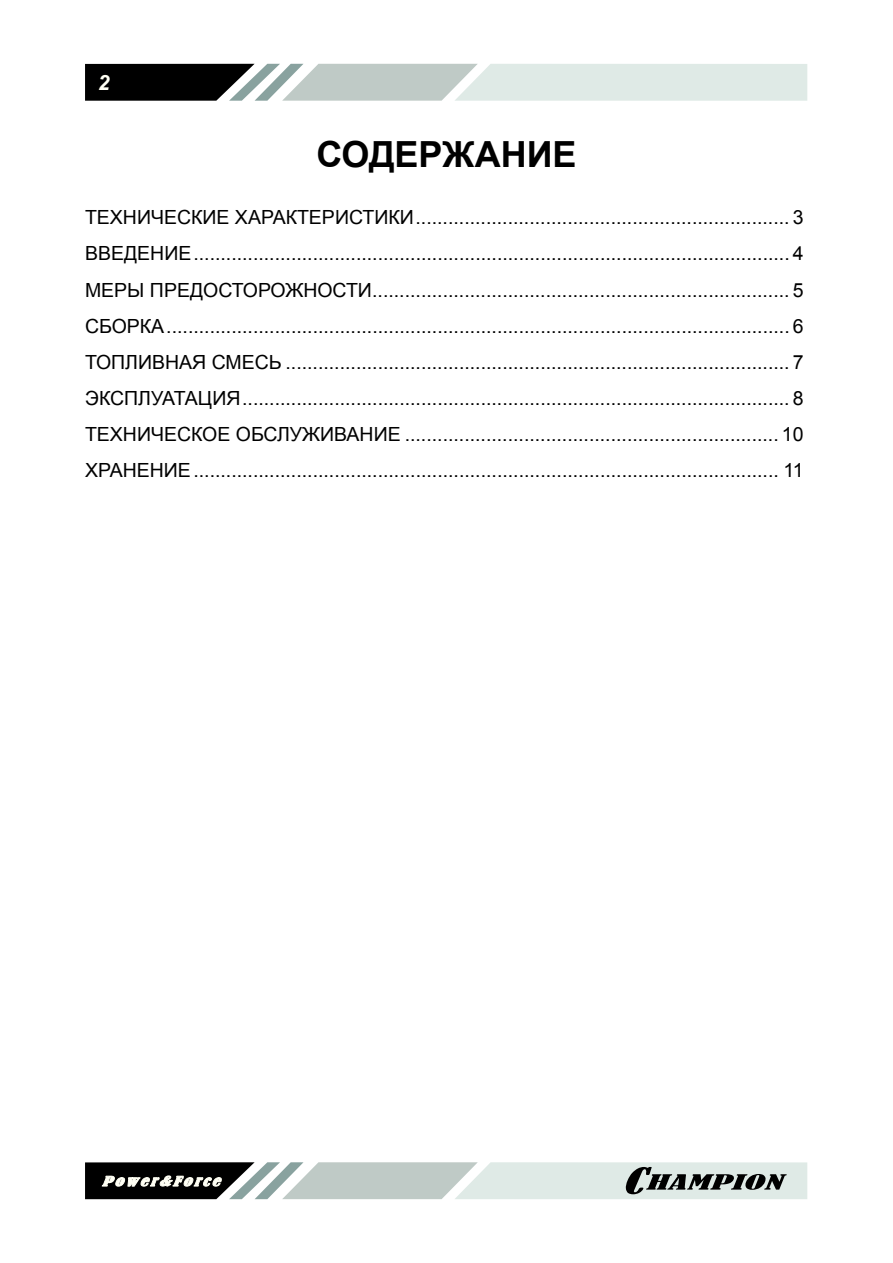
<style>
.page{position:relative;width:893px;height:1263px;background:#fff}
.page>*{position:absolute;margin:0;border:0;box-sizing:border-box;transform-origin:0 0}
.t1{font:700 36px "Arial";color:#000}
.t2{font:italic 700 21px "Arial";color:#fffff4}
.t3{font:19.5px/36.2px "Arial";color:#000;text-align:justify}
</style>
<div class="page">
<svg style="left:85px;top:64px;width:722px;height:37px;background:#a9b1ae"></svg>
<svg style="left:85px;top:1162px;width:722px;height:37px;background:#a3aaa7"></svg>
<p class="t2" style="left:98px;top:70px;width:13px">2</p>
<h1 class="t1" style="left:316px;top:130px;width:262px">СОДЕРЖАНИЕ</h1>
<p class="t3" style="left:85px;top:200px;width:720px">ТЕХНИЧЕСКИЕ ХАРАКТЕРИСТИКИ ..................................................................... 3<br>ВВЕДЕНИЕ .............................................................................................................. 4<br>МЕРЫ ПРЕДОСТОРОЖНОСТИ ............................................................................. 5<br>СБОРКА ................................................................................................................... 6<br>ТОПЛИВНАЯ СМЕСЬ ............................................................................................. 7<br>ЭКСПЛУАТАЦИЯ ..................................................................................................... 8<br>ТЕХНИЧЕСКОЕ ОБСЛУЖИВАНИЕ ..................................................................... 10<br>ХРАНЕНИЕ ............................................................................................................ 11</p>
</div>
